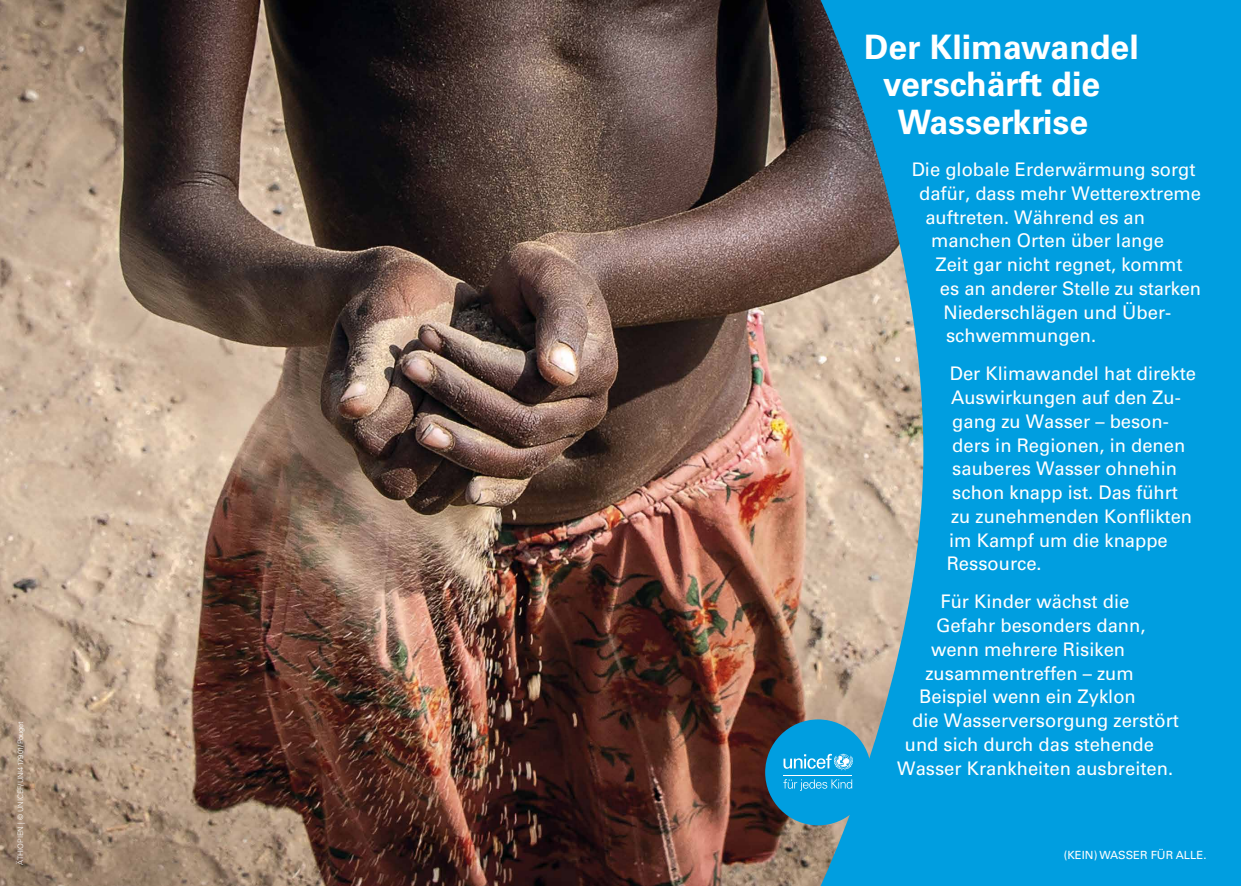
<style>
.page{position:relative;width:1241px;height:886px;background:#fff}
.page>*{position:absolute;margin:0;border:0;box-sizing:border-box;transform-origin:0 0}
.t1{font:700 33.75px/37.5px "Univers LT Std";color:#fff;text-align:center}
.t2{font:18.75px/23.8px "Univers LT Std";color:#fff}
.t3{font:11.25px "Univers LT Std";color:#fff}
.t4{font:300 7.5px "Univers LT Std";color:#fff}
</style>
<div class="page">
<img style="left:0;top:0;width:818px;height:886px">
<svg style="left:818px;top:0;width:422px;height:886px;background:#1c9ed2"></svg>
<div style="left:765px;top:719px;width:106px;height:106px;background:#009ee0;border-radius:50%"></div>
<svg style="left:783px;top:779px;width:69px;height:12px"></svg>
<svg style="left:783px;top:754px;width:69px;height:16px"></svg>
<hr style="left:783px;top:775px;width:69px;height:1px;background:#fff">
<p class="t4" style="left:16px;top:865px;width:145px;rotate:-90deg">ÄTHIOPIEN | © UNICEF/UNI417901/Pouget</p>
<h1 class="t1" style="left:864px;top:29px;width:276px">Der Klimawandel verschärft die<br>Wasserkrise</h1>
<p class="t2" style="left:911px;top:158px;width:285px">Die globale Erderwärmung sorgt</p>
<p class="t2" style="left:919px;top:181px;width:283px">dafür, dass mehr Wetterextreme</p>
<p class="t2" style="left:925px;top:205px;width:221px">auftreten. Während es an</p>
<p class="t2" style="left:930px;top:229px;width:234px">manchen Orten über lange</p>
<p class="t2" style="left:935px;top:253px;width:249px">Zeit gar nicht regnet, kommt</p>
<p class="t2" style="left:939px;top:276px;width:263px">es an anderer Stelle zu starken</p>
<p class="t2" style="left:943px;top:300px;width:229px">Niederschlägen und Über-</p>
<p class="t2" style="left:945px;top:324px;width:152px">schwemmungen.</p>
<p class="t2" style="left:946px;top:362px;width:251px">Der Klimawandel hat direkte<br>Auswirkungen auf den Zu&shy;gang zu Wasser – beson&shy;ders in Regionen, in denen sauberes Wasser ohnehin schon knapp ist. Das führt zu zunehmenden Konflikten im Kampf um die knappe<br>Ressource.</p>
<p class="t2" style="left:940px;top:590px;width:190px">Für Kinder wächst die</p>
<p class="t2" style="left:935px;top:613px;width:211px">Gefahr besonders dann,</p>
<p class="t2" style="left:930px;top:637px;width:196px">wenn mehrere Risiken</p>
<p class="t2" style="left:925px;top:661px;width:210px">zusammentreffen – zum</p>
<p class="t2" style="left:919px;top:685px;width:218px">Beispiel wenn ein Zyklon</p>
<p class="t2" style="left:912px;top:708px;width:268px">die Wasserversorgung zerstört</p>
<p class="t2" style="left:904px;top:732px;width:251px">und sich durch das stehende</p>
<p class="t2" style="left:897px;top:756px;width:277px">Wasser Krankheiten ausbreiten.</p>
<p class="t3" style="left:1063px;top:848px;width:144px">(KEIN) WASSER FÜR ALLE.</p>
</div>
